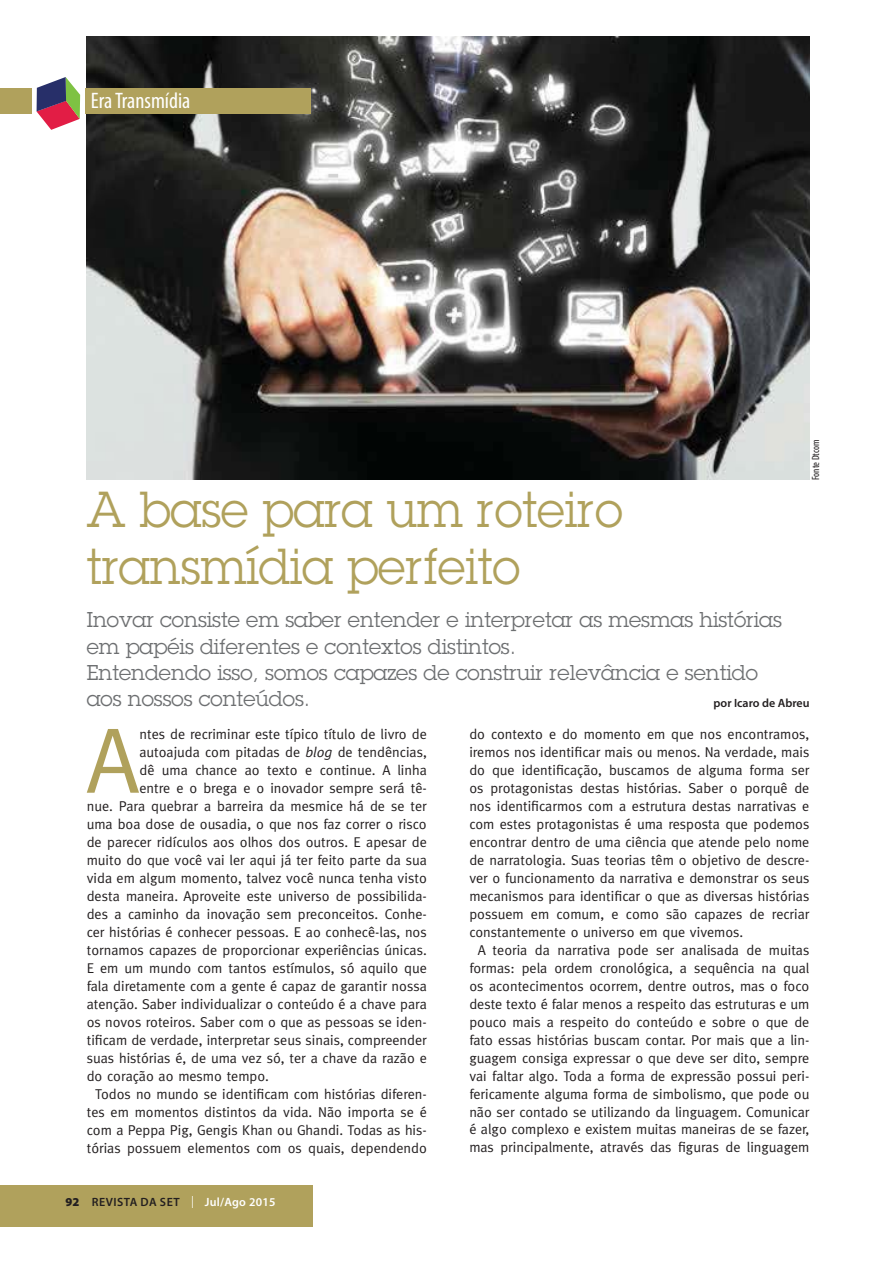
<style>
.page{position:relative;width:893px;height:1263px;background:#fff}
.page>*{position:absolute;margin:0;border:0;box-sizing:border-box;transform-origin:0 0}
.t1{font:93px "Meta";color:#b0a15c}
.t2{font:49.5px/57px "Lubalin Graph";color:#b0a15c;scale:.95 1}
.t3{font:condensed 22.5px "Myriad Pro";color:#fff}
.t4{font:21px/26.4px "Lubalin Graph";color:#6d6f71}
.t5{font:14.25px "Meta";color:#231f20}
.t6{font:600 12px "Myriad Pro";letter-spacing:.02em;color:#231f20}
.t7{font:600 12px "Myriad Pro";color:#231f20}
.t8{font:condensed 10.5px "Myriad Pro";letter-spacing:-.005em;color:#231f20}
.s1{font-style:italic}
.s2{font-weight:900;font-size:12.15px}
.s3{font-family:"Lubalin Graph";font-weight:400;color:#fff}
.s4{color:#fff}
</style>
<div class="page">
<img style="left:87px;top:36px;width:722px;height:443px">
<div style="left:0;top:88px;width:31px;height:26px;background:#b0a15c"></div>
<div style="left:85px;top:88px;width:225px;height:26px;background:#b0a15c"></div>
<svg style="left:37px;top:77px;width:43px;height:53px"></svg>
<div style="left:0;top:1185px;width:312px;height:41px;background:#b0a15c"></div>
<h3 class="t3" style="left:91px;top:92px;width:101px">Era Transmídia</h3>
<h2 class="t2" style="left:87px;top:486px;width:566px">A base para um roteiro transmídia perfeito</h2>
<p class="t8" style="left:811px;top:480px;width:42px;rotate:-90deg">Fonte Dtcom</p>
<h3 class="t4" style="left:87px;top:609px;width:696px">Inovar consiste em saber entender e interpretar as mesmas histórias em papéis diferentes e contextos distintos.<br>Entendendo isso, somos capazes de construir relevância e sentido aos nossos conteúdos.</h3>
<p class="t7" style="left:713px;top:698px;width:98px">por Icaro de Abreu</p>
<h1 class="t1" style="left:86px;top:726px;width:55px">A</h1>
<p class="t5" style="left:139px;top:729px;width:289px">ntes de recriminar este típico título de livro de</p>
<p class="t5" style="left:139px;top:747px;width:289px">autoajuda com pitadas de <span class="s1">blog</span> de tendências,</p>
<p class="t5" style="left:139px;top:765px;width:289px">dê uma chance ao texto e continue. A linha</p>
<p class="t5" style="left:139px;top:783px;width:289px">entre e o brega e o inovador sempre será tê-</p>
<p class="t5" style="left:87px;top:801px;width:342px">nue. Para quebrar a barreira da mesmice há de se ter</p>
<p class="t5" style="left:87px;top:818px;width:341px">uma boa dose de ousadia, o que nos faz correr o risco</p>
<p class="t5" style="left:87px;top:836px;width:341px">de parecer ridículos aos olhos dos outros. E apesar de</p>
<p class="t5" style="left:87px;top:854px;width:341px">muito do que você vai ler aqui já ter feito parte da sua</p>
<p class="t5" style="left:87px;top:872px;width:342px">vida em algum momento, talvez você nunca tenha visto</p>
<p class="t5" style="left:87px;top:890px;width:342px">desta maneira. Aproveite este universo de possibilida-</p>
<p class="t5" style="left:87px;top:908px;width:342px">des a caminho da inovação sem preconceitos. Conhe-</p>
<p class="t5" style="left:87px;top:926px;width:342px">cer histórias é conhecer pessoas. E ao conhecê-las, nos</p>
<p class="t5" style="left:87px;top:944px;width:342px">tornamos capazes de proporcionar experiências únicas.</p>
<p class="t5" style="left:87px;top:962px;width:342px">E em um mundo com tantos estímulos, só aquilo que</p>
<p class="t5" style="left:87px;top:980px;width:342px">fala diretamente com a gente é capaz de garantir nossa</p>
<p class="t5" style="left:87px;top:998px;width:342px">atenção. Saber individualizar o conteúdo é a chave para</p>
<p class="t5" style="left:87px;top:1016px;width:342px">os novos roteiros. Saber com o que as pessoas se iden-</p>
<p class="t5" style="left:87px;top:1034px;width:342px">tificam de verdade, interpretar seus sinais, compreender</p>
<p class="t5" style="left:87px;top:1052px;width:342px">suas histórias é, de uma vez só, ter a chave da razão e</p>
<p class="t5" style="left:87px;top:1070px;width:184px">do coração ao mesmo tempo.</p>
<p class="t5" style="left:95px;top:1088px;width:333px">Todos no mundo se identificam com histórias diferen-</p>
<p class="t5" style="left:87px;top:1106px;width:342px">tes em momentos distintos da vida. Não importa se é</p>
<p class="t5" style="left:87px;top:1124px;width:342px">com a Peppa Pig, Gengis Khan ou Ghandi. Todas as his-</p>
<p class="t5" style="left:87px;top:1142px;width:342px">tórias possuem elementos com os quais, dependendo</p>
<p class="t6" style="left:65px;top:1198px;width:211px"><span class="s2">92</span> REVISTA DA SET <span class="s3">|</span> <span class="s4">Jul/Ago 2015</span></p>
<p class="t5" style="left:469px;top:728px;width:342px">do contexto e do momento em que nos encontramos,</p>
<p class="t5" style="left:469px;top:746px;width:342px">iremos nos identificar mais ou menos. Na verdade, mais</p>
<p class="t5" style="left:469px;top:764px;width:342px">do que identificação, buscamos de alguma forma ser</p>
<p class="t5" style="left:469px;top:782px;width:342px">os protagonistas destas histórias. Saber o porquê de</p>
<p class="t5" style="left:469px;top:800px;width:342px">nos identificarmos com a estrutura destas narrativas e</p>
<p class="t5" style="left:469px;top:818px;width:342px">com estes protagonistas é uma resposta que podemos</p>
<p class="t5" style="left:469px;top:836px;width:342px">encontrar dentro de uma ciência que atende pelo nome</p>
<p class="t5" style="left:469px;top:854px;width:342px">de narratologia. Suas teorias têm o objetivo de descre-</p>
<p class="t5" style="left:469px;top:872px;width:342px">ver o funcionamento da narrativa e demonstrar os seus</p>
<p class="t5" style="left:469px;top:890px;width:342px">mecanismos para identificar o que as diversas histórias</p>
<p class="t5" style="left:469px;top:908px;width:342px">possuem em comum, e como são capazes de recriar</p>
<p class="t5" style="left:469px;top:926px;width:276px">constantemente o universo em que vivemos.</p>
<p class="t5" style="left:478px;top:944px;width:333px">A teoria da narrativa pode ser analisada de muitas</p>
<p class="t5" style="left:469px;top:962px;width:342px">formas: pela ordem cronológica, a sequência na qual</p>
<p class="t5" style="left:469px;top:980px;width:342px">os acontecimentos ocorrem, dentre outros, mas o foco</p>
<p class="t5" style="left:469px;top:998px;width:342px">deste texto é falar menos a respeito das estruturas e um</p>
<p class="t5" style="left:469px;top:1016px;width:342px">pouco mais a respeito do conteúdo e sobre o que de</p>
<p class="t5" style="left:469px;top:1034px;width:342px">fato essas histórias buscam contar. Por mais que a lin-</p>
<p class="t5" style="left:469px;top:1052px;width:342px">guagem consiga expressar o que deve ser dito, sempre</p>
<p class="t5" style="left:469px;top:1070px;width:342px">vai faltar algo. Toda a forma de expressão possui peri-</p>
<p class="t5" style="left:469px;top:1088px;width:342px">fericamente alguma forma de simbolismo, que pode ou</p>
<p class="t5" style="left:469px;top:1106px;width:342px">não ser contado se utilizando da linguagem. Comunicar</p>
<p class="t5" style="left:469px;top:1124px;width:342px">é algo complexo e existem muitas maneiras de se fazer,</p>
<p class="t5" style="left:469px;top:1142px;width:342px">mas principalmente, através das figuras de linguagem</p>
</div>
